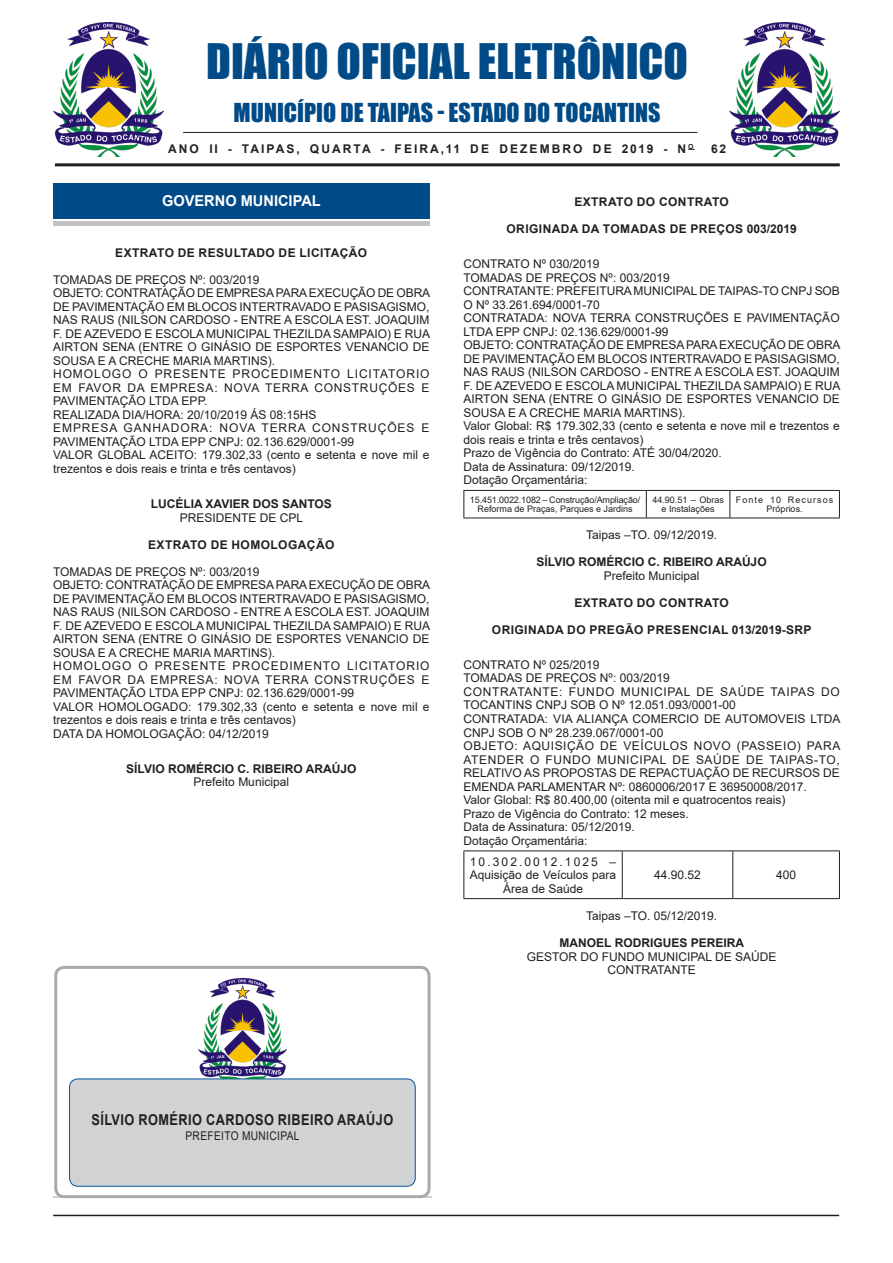
<style>
.page{position:relative;width:893px;height:1263px;background:#fff}
.page>*{position:absolute;margin:0;border:0;box-sizing:border-box;transform-origin:0 0}
.t1{font:45px "Impact";color:#004b87}
.t2{font:24px "Impact";color:#004b87}
.t3{font:700 15px "Arial";letter-spacing:.035em;color:#231f20;scale:.85 1}
.Chancela{font:700 15px "Arial";color:#fff}
.SEM_PARAGRAFO{font:12px/13.5px "Arial";color:#231f20;text-align:justify}
.TITULOS{font:700 12px "Arial";letter-spacing:.035em;color:#231f20}
.NOME{font:700 12px "Arial";color:#231f20}
.CARGO{font:12px "Arial";color:#231f20}
.SEM_PARAGRAFO-2{font:12px/13.5px "Arial";letter-spacing:.075em;color:#231f20}
.SEM_PARAGRAFO-3{font:12px/13.5px "Arial";letter-spacing:.03em;color:#231f20}
.TITULOS-2{font:700 12px "Arial";letter-spacing:.175em;color:#231f20}
.CIDADE{font:12px "Arial";color:#231f20}
.SEM_PARAGRAFO-4{font:12px "Arial";letter-spacing:.035em;color:#231f20;scale:.85 1}
.SEM_PARAGRAFO-5{font:9px/9px "Arial";color:#231f20;text-align:center}
.SEM_PARAGRAFO-6{font:9px/9px "Arial";letter-spacing:.12em;color:#231f20;text-align:center}
</style>
<div class="page">
<hr style="left:53px;top:1215px;width:786px;height:1px;background:#231f20">
<hr style="left:55px;top:163px;width:785px;height:3px;background:#231f20">
<img style="left:53px;top:23px;width:110px;height:133px">
<hr style="left:183px;top:132px;width:514px;height:1px;background:#231f20">
<div style="left:53px;top:189px;width:376px;height:37px;background:#c1c2c4"></div>
<div style="left:53px;top:186px;width:376px;height:35px;background:#fff"></div>
<div style="left:53px;top:184px;width:376px;height:35px;background:#004b87"></div>
<hr style="left:53px;top:1197px;width:379px;height:1px;background:#d1d2d4">
<div style="left:54px;top:966px;width:377px;height:232px;border:3px solid #a8a9ad;border-radius:9px"></div>
<div style="left:70px;top:1079px;width:345px;height:107px;background:#d1d2d4;border-radius:9px"></div>
<div style="left:69px;top:1079px;width:346px;height:107px;border:1px solid #0057a8;border-radius:9px"></div>
<img style="left:198px;top:979px;width:88px;height:100px">
<img style="left:730px;top:23px;width:110px;height:133px">
<hr style="left:463px;top:490px;width:183px;height:1px;background:#231f20">
<svg style="left:463px;top:491px;width:1px;height:27px"></svg>
<hr style="left:646px;top:490px;width:84px;height:1px;background:#231f20">
<svg style="left:646px;top:491px;width:1px;height:27px"></svg>
<hr style="left:730px;top:490px;width:110px;height:1px;background:#231f20">
<svg style="left:729px;top:491px;width:1px;height:27px"></svg>
<svg style="left:839px;top:491px;width:1px;height:27px"></svg>
<hr style="left:463px;top:518px;width:183px;height:1px;background:#231f20">
<hr style="left:646px;top:518px;width:84px;height:1px;background:#231f20">
<hr style="left:730px;top:518px;width:110px;height:1px;background:#231f20">
<hr style="left:463px;top:850px;width:159px;height:1px;background:#231f20">
<hr style="left:463px;top:851px;width:1px;height:47px;background:#231f20">
<hr style="left:622px;top:850px;width:111px;height:1px;background:#231f20">
<hr style="left:622px;top:851px;width:1px;height:47px;background:#231f20">
<hr style="left:733px;top:850px;width:107px;height:1px;background:#231f20">
<hr style="left:732px;top:851px;width:1px;height:47px;background:#231f20">
<hr style="left:839px;top:851px;width:1px;height:47px;background:#231f20">
<hr style="left:463px;top:898px;width:159px;height:1px;background:#231f20">
<hr style="left:622px;top:898px;width:111px;height:1px;background:#231f20">
<hr style="left:733px;top:898px;width:107px;height:1px;background:#231f20">
<p class="t1" style="left:206px;top:26px;width:483px">DIÁRIO OFICIAL ELETRÔNICO</p>
<p class="t2" style="left:234px;top:94px;width:428px">MUNICÍPIO DE TAIPAS - ESTADO DO TOCANTINS</p>
<p class="TITULOS-2" style="left:168px;top:140px;width:527px">ANO II - TAIPAS, QUARTA - FEIRA,11 DE DEZEMBRO DE 2019 - N<sup>O</sup></p>
<p class="TITULOS" style="left:711px;top:140px;width:16px">62</p>
<p class="Chancela" style="left:162px;top:190px;width:160px">GOVERNO MUNICIPAL</p>
<p class="TITULOS" style="left:115px;top:244px;width:253px">EXTRATO DE RESULTADO DE LICITAÇÃO</p>
<p class="SEM_PARAGRAFO" style="left:53px;top:273px;width:208px">TOMADAS DE PREÇOS Nº: 003/2019</p>
<p class="SEM_PARAGRAFO" style="left:53px;top:286px;width:379px">OBJETO: CONTRATAÇÃO DE EMPRESA PARA EXECUÇÃO DE OBRA DE PAVIMENTAÇÃO EM BLOCOS INTERTRAVADO E PASISAGISMO, NAS RAUS (NILSON CARDOSO - ENTRE A ESCOLA EST. JOAQUIM F. DE AZEVEDO E ESCOLA MUNICIPAL THEZILDA SAMPAIO) E RUA AIRTON SENA (ENTRE O GINÁSIO DE ESPORTES VENANCIO DE SOUSA E A CRECHE MARIA MARTINS).</p>
<p class="SEM_PARAGRAFO" style="left:53px;top:367px;width:378px">HOMOLOGO O PRESENTE PROCEDIMENTO LICITATORIO EM FAVOR DA EMPRESA: NOVA TERRA CONSTRUÇÕES E PAVIMENTAÇÃO LTDA EPP.</p>
<p class="SEM_PARAGRAFO" style="left:53px;top:408px;width:265px">REALIZADA DIA/HORA: 20/10/2019 ÁS 08:15HS</p>
<p class="SEM_PARAGRAFO-2" style="left:53px;top:421px;width:378px">EMPRESA GANHADORA: NOVA TERRA CONSTRUÇÕES E<br>PAVIMENTAÇÃO LTDA EPP CNPJ: 02.136.629/0001-99</p>
<p class="SEM_PARAGRAFO" style="left:53px;top:448px;width:378px">VALOR GLOBAL ACEITO: 179.302,33 (cento e setenta e nove mil e trezentos e dois reais e trinta e três centavos)</p>
<p class="NOME" style="left:151px;top:495px;width:183px">LUCÉLIA XAVIER DOS SANTOS</p>
<p class="CARGO" style="left:180px;top:509px;width:125px">PRESIDENTE DE CPL</p>
<p class="TITULOS" style="left:148px;top:536px;width:188px">EXTRATO DE HOMOLOGAÇÃO</p>
<p class="SEM_PARAGRAFO" style="left:53px;top:564px;width:208px">TOMADAS DE PREÇOS Nº: 003/2019</p>
<p class="SEM_PARAGRAFO" style="left:53px;top:578px;width:379px">OBJETO: CONTRATAÇÃO DE EMPRESA PARA EXECUÇÃO DE OBRA DE PAVIMENTAÇÃO EM BLOCOS INTERTRAVADO E PASISAGISMO, NAS RAUS (NILSON CARDOSO - ENTRE A ESCOLA EST. JOAQUIM F. DE AZEVEDO E ESCOLA MUNICIPAL THEZILDA SAMPAIO) E RUA AIRTON SENA (ENTRE O GINÁSIO DE ESPORTES VENANCIO DE SOUSA E A CRECHE MARIA MARTINS).</p>
<p class="SEM_PARAGRAFO" style="left:53px;top:659px;width:378px">HOMOLOGO O PRESENTE PROCEDIMENTO LICITATORIO EM FAVOR DA EMPRESA: NOVA TERRA CONSTRUÇÕES E PAVIMENTAÇÃO LTDA EPP CNPJ: 02.136.629/0001-99</p>
<p class="SEM_PARAGRAFO" style="left:53px;top:699px;width:378px">VALOR HOMOLOGADO: 179.302,33 (cento e setenta e nove mil e trezentos e dois reais e trinta e três centavos)</p>
<p class="SEM_PARAGRAFO" style="left:53px;top:726px;width:217px">DATA DA HOMOLOGAÇÃO: 04/12/2019</p>
<p class="NOME" style="left:126px;top:760px;width:232px">SÍLVIO ROMÉRCIO C. RIBEIRO ARAÚJO</p>
<p class="CARGO" style="left:194px;top:774px;width:97px">Prefeito Municipal</p>
<p class="TITULOS" style="left:574px;top:193px;width:156px">EXTRATO DO CONTRATO</p>
<p class="TITULOS" style="left:507px;top:220px;width:292px">ORIGINADA DA TOMADAS DE PREÇOS 003/2019</p>
<p class="SEM_PARAGRAFO" style="left:463px;top:257px;width:137px">CONTRATO Nº 030/2019</p>
<p class="SEM_PARAGRAFO" style="left:463px;top:270px;width:208px">TOMADAS DE PREÇOS Nº: 003/2019</p>
<p class="SEM_PARAGRAFO" style="left:463px;top:284px;width:378px">CONTRATANTE: PREFEITURA MUNICIPAL DE TAIPAS-TO CNPJ SOB<br>O Nº 33.261.694/0001-70</p>
<p class="SEM_PARAGRAFO" style="left:463px;top:311px;width:378px">CONTRATADA: NOVA TERRA CONSTRUÇÕES E PAVIMENTAÇÃO<br>LTDA EPP CNPJ: 02.136.629/0001-99</p>
<p class="SEM_PARAGRAFO" style="left:463px;top:338px;width:379px">OBJETO: CONTRATAÇÃO DE EMPRESA PARA EXECUÇÃO DE OBRA DE PAVIMENTAÇÃO EM BLOCOS INTERTRAVADO E PASISAGISMO, NAS RAUS (NILSON CARDOSO - ENTRE A ESCOLA EST. JOAQUIM F. DE AZEVEDO E ESCOLA MUNICIPAL THEZILDA SAMPAIO) E RUA AIRTON SENA (ENTRE O GINÁSIO DE ESPORTES VENANCIO DE SOUSA E A CRECHE MARIA MARTINS).</p>
<p class="SEM_PARAGRAFO" style="left:463px;top:419px;width:378px">Valor Global: R$ 179.302,33 (cento e setenta e nove mil e trezentos e dois reais e trinta e três centavos)</p>
<p class="SEM_PARAGRAFO" style="left:463px;top:446px;width:260px">Prazo de Vigência do Contrato: ATÉ 30/04/2020.</p>
<p class="SEM_PARAGRAFO" style="left:463px;top:459px;width:173px">Data de Assinatura: 09/12/2019.</p>
<p class="SEM_PARAGRAFO" style="left:463px;top:473px;width:126px">Dotação Orçamentária:</p>
<p class="SEM_PARAGRAFO-5" style="left:470px;top:495px;width:172px">15.451.0022.1082 – Construção/Ampliação/<br>Reforma de Praças, Parques e Jardins</p>
<p class="SEM_PARAGRAFO-5" style="left:652px;top:495px;width:73px">44.90.51 – Obras e Instalações</p>
<p class="SEM_PARAGRAFO-6" style="left:736px;top:495px;width:99px">Fonte 10 Recursos<br>Próprios.</p>
<p class="CIDADE" style="left:586px;top:527px;width:133px">Taipas –TO. 09/12/2019.</p>
<p class="NOME" style="left:537px;top:554px;width:232px">SÍLVIO ROMÉRCIO C. RIBEIRO ARAÚJO</p>
<p class="CARGO" style="left:604px;top:567px;width:97px">Prefeito Municipal</p>
<p class="TITULOS" style="left:574px;top:594px;width:156px">EXTRATO DO CONTRATO</p>
<p class="TITULOS" style="left:492px;top:621px;width:321px">ORIGINADA DO PREGÃO PRESENCIAL 013/2019-SRP</p>
<p class="SEM_PARAGRAFO" style="left:463px;top:658px;width:137px">CONTRATO Nº 025/2019</p>
<p class="SEM_PARAGRAFO" style="left:463px;top:671px;width:208px">TOMADAS DE PREÇOS Nº: 003/2019</p>
<p class="SEM_PARAGRAFO-3" style="left:463px;top:685px;width:378px">CONTRATANTE: FUNDO MUNICIPAL DE SAÚDE TAIPAS DO<br>TOCANTINS CNPJ SOB O Nº 12.051.093/0001-00</p>
<p class="SEM_PARAGRAFO" style="left:463px;top:712px;width:378px">CONTRATADA: VIA ALIANÇA COMERCIO DE AUTOMOVEIS LTDA<br>CNPJ SOB O Nº 28.239.067/0001-00</p>
<p class="SEM_PARAGRAFO" style="left:463px;top:739px;width:378px">OBJETO: AQUISIÇÃO DE VEÍCULOS NOVO (PASSEIO) PARA ATENDER O FUNDO MUNICIPAL DE SAÚDE DE TAIPAS-TO, RELATIVO AS PROPOSTAS DE REPACTUAÇÃO DE RECURSOS DE EMENDA PARLAMENTAR Nº: 0860006/2017 E 36950008/2017.</p>
<p class="SEM_PARAGRAFO" style="left:463px;top:793px;width:323px">Valor Global: R$ 80.400,00 (oitenta mil e quatrocentos reais)</p>
<p class="SEM_PARAGRAFO" style="left:463px;top:806px;width:227px">Prazo de Vigência do Contrato: 12 meses.</p>
<p class="SEM_PARAGRAFO" style="left:463px;top:820px;width:173px">Data de Assinatura: 05/12/2019.</p>
<p class="SEM_PARAGRAFO" style="left:463px;top:833px;width:126px">Dotação Orçamentária:</p>
<p class="SEM_PARAGRAFO" style="left:470px;top:854px;width:148px;text-align:center">10.302.0012.1025 –<br>Aquisição de Veículos para<br>Área de Saúde</p>
<p class="SEM_PARAGRAFO" style="left:654px;top:868px;width:48px">44.90.52</p>
<p class="SEM_PARAGRAFO" style="left:776px;top:868px;width:22px">400</p>
<p class="CIDADE" style="left:586px;top:907px;width:133px">Taipas –TO. 05/12/2019.</p>
<p class="NOME" style="left:560px;top:934px;width:186px">MANOEL RODRIGUES PEREIRA</p>
<p class="CARGO" style="left:527px;top:948px;width:251px">GESTOR DO FUNDO MUNICIPAL DE SAÚDE</p>
<p class="CARGO" style="left:607px;top:961px;width:90px">CONTRATANTE</p>
<p class="t3" style="left:91px;top:1109px;width:357px">SÍLVIO ROMÉRIO CARDOSO RIBEIRO ARAÚJO</p>
<p class="SEM_PARAGRAFO-4" style="left:185px;top:1127px;width:136px">PREFEITO MUNICIPAL</p>
</div>
